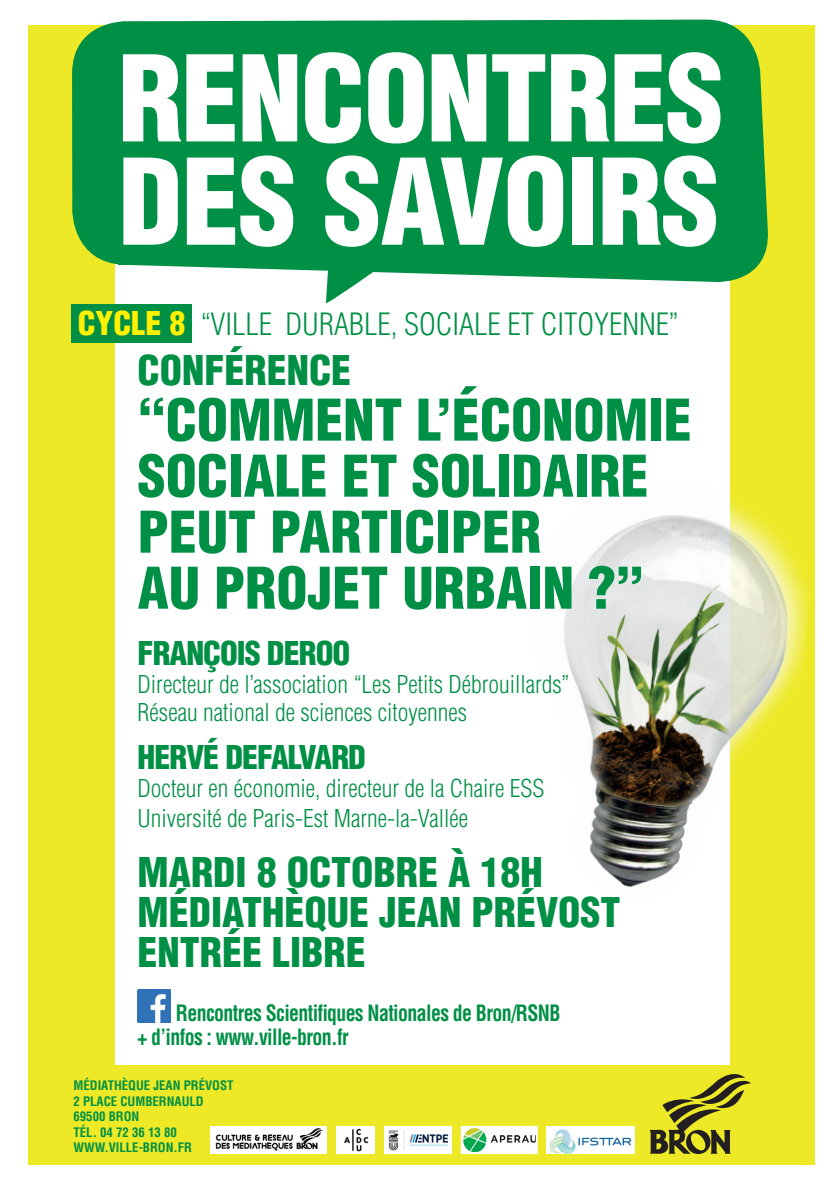
<style>
.page{position:relative;width:840px;height:1191px;background:#fff}
.page>*{position:absolute;margin:0;border:0;box-sizing:border-box;transform-origin:0 0}
.t1{font:900 condensed 116.2px/103.2px "Helvetica LT Std";letter-spacing:-.015em;color:#fff}
.t2{font:900 condensed 56px/56px "Helvetica LT Std";color:#009045}
.t3{font:900 condensed 40px/40px "Helvetica LT Std";color:#009045}
.t4{font:900 condensed 32px "Helvetica LT Std";letter-spacing:-.03em;color:#009045}
.t5{font:300 condensed 30px "Helvetica LT Std";color:#009045}
.t6{font:300 condensed 24px/28px "Helvetica LT Std";color:#009045}
.t7{font:700 condensed 22px/24px "Helvetica LT Std";letter-spacing:-.03em;color:#009045;scale:.9 1}
.t8{font:700 condensed 12.8px/15.4px "Helvetica LT Std";color:#009045}
.s1{font-weight:900;font-size:32px;color:#fff101}
</style>
<div class="page">
<div style="left:28px;top:25px;width:786px;height:1140px;background:#ede927"></div>
<div style="left:115px;top:79px;width:614px;height:985px;background:#fff"></div>
<svg style="left:326px;top:283px;width:32px;height:21px"></svg>
<svg style="left:72px;top:19px;width:696px;height:264px;fill:#009045"></svg>
<div style="left:118px;top:58px;width:605px;height:207px;background:#009045"></div>
<div style="left:71px;top:304px;width:121px;height:39px;background:#009045"></div>
<img style="left:384px;top:1126px;width:67px;height:27px">
<img style="left:546px;top:1126px;width:88px;height:27px">
<img style="left:336px;top:1126px;width:38px;height:27px">
<img style="left:210px;top:1126px;width:116px;height:27px">
<img style="left:463px;top:1128px;width:71px;height:23px">
<div style="left:460px;top:1125px;width:77px;height:29px;border:2px solid #fff"></div>
<img style="left:564px;top:442px;width:251px;height:464px">
<img style="left:137px;top:989px;width:33px;height:33px">
<svg style="left:649px;top:1074px;width:101px;height:80px"></svg>
<h1 class="t1" style="left:118px;top:46px;width:607px">RENCONTRES<br>DES SAVOIRS</h1>
<p class="t5" style="left:78px;top:305px;width:602px"><span class="s1">CYCLE 8</span> “VILLE DURABLE, SOCIALE ET CITOYENNE”</p>
<h3 class="t3" style="left:137px;top:349px;width:215px">CONFÉRENCE</h3>
<h2 class="t2" style="left:137px;top:391px;width:555px">“COMMENT L’ÉCONOMIE<br>SOCIALE ET SOLIDAIRE<br>PEUT PARTICIPER<br>AU PROJET URBAIN ?”</h2>
<h3 class="t4" style="left:137px;top:632px;width:214px">FRANÇOIS DEROO</h3>
<p class="t6" style="left:137px;top:670px;width:433px">Directeur de l’association “Les Petits Débrouillards”<br>Réseau national de sciences citoyennes</p>
<h3 class="t4" style="left:137px;top:736px;width:230px">HERVÉ DEFALVARD</h3>
<p class="t6" style="left:137px;top:773px;width:408px;line-height:30px">Docteur en économie, directeur de la Chaire ESS<br>Université de Paris-Est Marne-la-Vallée</p>
<h3 class="t3" style="left:137px;top:851px;width:484px">MARDI 8 OCTOBRE À 18H<br>MÉDIATHÈQUE JEAN PRÉVOST<br>ENTRÉE LIBRE</h3>
<p class="t7" style="left:137px;top:1000px;width:471px;text-indent:38px">Rencontres Scientifiques Nationales de Bron/RSNB + d’infos : www.ville-bron.fr</p>
<p class="t8" style="left:73px;top:1078px;width:161px">MÉDIATHÈQUE JEAN PRÉVOST<br>2 PLACE CUMBERNAULD<br>69500 BRON<br>TÉL. 04 72 36 13 80<br>WWW.VILLE-BRON.FR</p>
</div>
